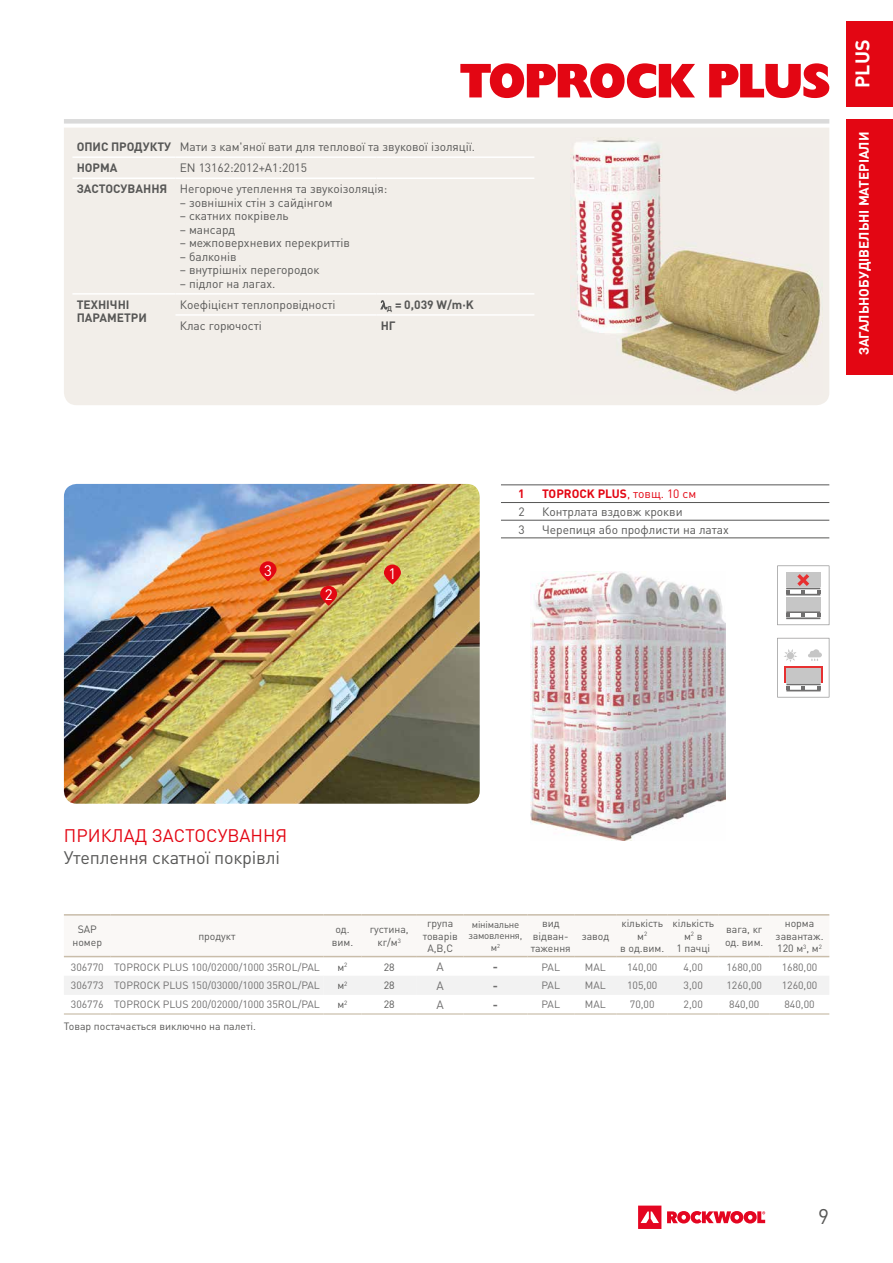
<style>
.page{position:relative;width:893px;height:1263px;background:#fff}
.page>*{position:absolute;margin:0;border:0;box-sizing:border-box;transform-origin:0 0}
.t1{font:21px "DIN Pro";color:#575756}
.t2{font:700 19.5px "DIN Pro";color:#fff}
.t3{font:18px "DIN Pro";letter-spacing:-.01em;color:#575756}
.t4{font:18px "DIN Pro";color:#e30613}
.t5{font:15px "DIN Pro";color:#fff}
.t6{font:700 13.5px "DIN Pro";color:#fff}
.t7{font:12px/21px "DIN Pro";color:#575756}
.t8{font:700 12px/13.5px "DIN Pro";color:#575756}
.t9{font:700 12px "DIN Pro";color:#e30613}
.t10{font:12px "DIN Pro";color:#706f6f}
.t11{font:700 12px "DIN Pro";color:#706f6f}
.t12{font:10.5px "DIN Pro";color:#706f6f}
.t13{font:10.5px/12.6px "DIN Pro";color:#575756;text-align:center}
.t14{font:9.75px/11.7px "DIN Pro";letter-spacing:-.02em;color:#575756;text-align:center}
.s1{font-weight:700}
.s2{font-weight:400}
</style>
<div class="page">
<svg style="left:638px;top:1205px;width:23px;height:24px"></svg>
<svg style="left:667px;top:1211px;width:98px;height:12px"></svg>
<div style="left:64px;top:128px;width:765px;height:277px;background:#f2eee9"></div>
<hr style="left:72px;top:156px;width:103px;height:2px;background:#fff">
<hr style="left:175px;top:156px;width:201px;height:2px;background:#fff">
<hr style="left:376px;top:156px;width:158px;height:2px;background:#fff">
<hr style="left:72px;top:178px;width:103px;height:1px;background:#fff">
<hr style="left:175px;top:178px;width:201px;height:1px;background:#fff">
<hr style="left:376px;top:178px;width:158px;height:1px;background:#fff">
<hr style="left:72px;top:293px;width:103px;height:2px;background:#fff">
<hr style="left:175px;top:293px;width:201px;height:2px;background:#fff">
<hr style="left:376px;top:293px;width:158px;height:2px;background:#fff">
<hr style="left:175px;top:314px;width:201px;height:2px;background:#fff">
<hr style="left:376px;top:314px;width:158px;height:2px;background:#fff">
<hr style="left:501px;top:484px;width:41px;height:1px;background:#575756">
<hr style="left:542px;top:484px;width:287px;height:1px;background:#575756">
<hr style="left:501px;top:502px;width:41px;height:1px;background:#575756">
<hr style="left:542px;top:502px;width:287px;height:1px;background:#575756">
<hr style="left:501px;top:520px;width:41px;height:1px;background:#575756">
<hr style="left:542px;top:520px;width:287px;height:1px;background:#575756">
<hr style="left:501px;top:537px;width:41px;height:1px;background:#575756">
<hr style="left:542px;top:537px;width:287px;height:1px;background:#575756">
<div style="left:64px;top:119px;width:765px;height:5px;background:#dadada"></div>
<img style="left:571px;top:137px;width:252px;height:258px">
<img style="left:64px;top:484px;width:416px;height:320px">
<svg style="left:384px;top:564px;width:17px;height:20px"></svg>
<svg style="left:320px;top:586px;width:17px;height:20px"></svg>
<svg style="left:260px;top:561px;width:17px;height:20px"></svg>
<svg style="left:777px;top:566px;width:52px;height:59px"></svg>
<svg style="left:777px;top:638px;width:52px;height:59px"></svg>
<svg style="left:64px;top:915px;width:765px;height:80px"></svg>
<hr style="left:64px;top:914px;width:47px;height:1px;background:#c9bdaa">
<hr style="left:668px;top:914px;width:51px;height:1px;background:#c9bdaa">
<hr style="left:719px;top:914px;width:51px;height:1px;background:#c9bdaa">
<hr style="left:770px;top:914px;width:59px;height:1px;background:#c9bdaa">
<hr style="left:64px;top:956px;width:47px;height:1px;background:#c9bdaa">
<hr style="left:668px;top:956px;width:51px;height:1px;background:#c9bdaa">
<hr style="left:719px;top:956px;width:51px;height:1px;background:#c9bdaa">
<hr style="left:770px;top:956px;width:59px;height:1px;background:#c9bdaa">
<hr style="left:111px;top:914px;width:212px;height:1px;background:#c9bdaa">
<hr style="left:323px;top:914px;width:39px;height:1px;background:#c9bdaa">
<hr style="left:362px;top:914px;width:55px;height:1px;background:#c9bdaa">
<hr style="left:417px;top:914px;width:47px;height:1px;background:#c9bdaa">
<hr style="left:464px;top:914px;width:63px;height:1px;background:#c9bdaa">
<hr style="left:527px;top:914px;width:47px;height:1px;background:#c9bdaa">
<hr style="left:574px;top:914px;width:43px;height:1px;background:#c9bdaa">
<hr style="left:617px;top:914px;width:51px;height:1px;background:#c9bdaa">
<hr style="left:111px;top:956px;width:212px;height:1px;background:#c9bdaa">
<hr style="left:323px;top:956px;width:39px;height:1px;background:#c9bdaa">
<hr style="left:362px;top:956px;width:55px;height:1px;background:#c9bdaa">
<hr style="left:417px;top:956px;width:47px;height:1px;background:#c9bdaa">
<hr style="left:464px;top:956px;width:63px;height:1px;background:#c9bdaa">
<hr style="left:527px;top:956px;width:47px;height:1px;background:#c9bdaa">
<hr style="left:574px;top:956px;width:43px;height:1px;background:#c9bdaa">
<hr style="left:617px;top:956px;width:51px;height:1px;background:#c9bdaa">
<hr style="left:64px;top:1013px;width:47px;height:2px;background:#d4caba">
<hr style="left:111px;top:1013px;width:212px;height:2px;background:#d4caba">
<hr style="left:323px;top:1013px;width:39px;height:2px;background:#d4caba">
<hr style="left:362px;top:1013px;width:55px;height:2px;background:#d4caba">
<hr style="left:417px;top:1013px;width:47px;height:2px;background:#d4caba">
<hr style="left:464px;top:1013px;width:63px;height:2px;background:#d4caba">
<hr style="left:527px;top:1013px;width:47px;height:2px;background:#d4caba">
<hr style="left:574px;top:1013px;width:43px;height:2px;background:#d4caba">
<hr style="left:617px;top:1013px;width:51px;height:2px;background:#d4caba">
<hr style="left:668px;top:1013px;width:51px;height:2px;background:#d4caba">
<hr style="left:719px;top:1013px;width:51px;height:2px;background:#d4caba">
<hr style="left:770px;top:1013px;width:59px;height:2px;background:#d4caba">
<img style="left:531px;top:571px;width:194px;height:270px">
<svg style="left:460px;top:63px;width:369px;height:35px"></svg>
<div style="left:846px;top:21px;width:47px;height:85px;background:#e30613"></div>
<div style="left:846px;top:119px;width:47px;height:255px;background:#e30613"></div>
<svg style="left:380px;top:300px;width:7px;height:10px"></svg>
<p class="t7" style="left:77px;top:136px;width:400px"><span class="s1">ОПИС ПРОДУКТУ</span> Мати з кам'яної вати для теплової та звукової ізоляції.<br><span class="s1">НОРМА</span></p>
<p class="t7" style="left:77px;top:157px;width:312px;text-indent:103px">EN 13162:2012+A1:2015<br><span class="s1">ЗАСТОСУВАННЯ</span> Негорюче утеплення та звукоізоляція:</p>
<p class="t7" style="left:180px;top:192px;width:154px">– зовнішніх стін з сайдінгом</p>
<p class="t7" style="left:180px;top:205px;width:110px">– скатних покрівель</p>
<p class="t7" style="left:180px;top:219px;width:57px">– мансард</p>
<p class="t7" style="left:180px;top:232px;width:172px">– межповерхневих перекриттів</p>
<p class="t7" style="left:180px;top:246px;width:58px">– балконів</p>
<p class="t7" style="left:180px;top:259px;width:141px">– внутрішніх перегородок</p>
<p class="t7" style="left:180px;top:273px;width:97px">– підлог на лагах.</p>
<p class="t8" style="left:77px;top:297px;width:72px">ТЕХНІЧНІ<br>ПАРАМЕТРИ</p>
<p class="t7" style="left:180px;top:294px;width:157px">Коефіцієнт теплопровідності</p>
<p class="t8" style="left:387px;top:297px;width:88px"><sub>Д</sub> = 0,039 W/m·K</p>
<p class="t7" style="left:180px;top:315px;width:84px">Клас горючості</p>
<p class="t8" style="left:381px;top:319px;width:16px">НГ</p>
<p class="t5" style="left:264px;top:561px;width:9px">3</p>
<p class="t5" style="left:325px;top:585px;width:9px">2</p>
<p class="t5" style="left:388px;top:564px;width:9px">1</p>
<p class="t9" style="left:518px;top:486px;width:8px">1</p>
<p class="t9" style="left:542px;top:486px;width:156px">TOPROCK PLUS<span class="s2">, товщ. 10 см</span></p>
<p class="t7" style="left:518px;top:501px;width:8px">2</p>
<p class="t7" style="left:542px;top:501px;width:142px">Контрлата вздовж крокви</p>
<p class="t7" style="left:518px;top:518px;width:8px">3</p>
<p class="t7" style="left:542px;top:518px;width:188px">Черепиця або профлисти на латах</p>
<h2 class="t2" style="left:849px;top:88px;width:50px;rotate:-90deg">PLUS</h2>
<p class="t6" style="left:855px;top:355px;width:225px;rotate:-90deg">ЗАГАЛЬНОБУДІВЕЛЬНІ МАТЕРІАЛИ</p>
<h3 class="t4" style="left:64px;top:824px;width:225px">ПРИКЛАД ЗАСТОСУВАННЯ</h3>
<h3 class="t3" style="left:64px;top:846px;width:218px">Утеплення скатної покрівлі</h3>
<p class="t13" style="left:72px;top:923px;width:31px">SAP номер</p>
<p class="t13" style="left:198px;top:929px;width:39px">продукт</p>
<p class="t13" style="left:332px;top:923px;width:23px">од. вим.</p>
<p class="t13" style="left:370px;top:923px;width:40px">густина, кг/м<sup>3</sup></p>
<p class="t13" style="left:423px;top:917px;width:37px">група товарів<br>A,В,С</p>
<p class="t14" style="left:469px;top:918px;width:55px">мінімальне замовлення, м<sup>2</sup></p>
<p class="t13" style="left:531px;top:917px;width:42px">вид відван&shy;таження</p>
<p class="t13" style="left:582px;top:929px;width:29px">завод</p>
<p class="t13" style="left:620px;top:917px;width:45px">кількість м<sup>2<br></sup>в од.вим.</p>
<p class="t13" style="left:672px;top:917px;width:43px">кількість м<sup>2</sup> в<br>1 пачці</p>
<p class="t13" style="left:725px;top:923px;width:40px;text-align:left">вага, кг од. вим.</p>
<p class="t13" style="left:776px;top:917px;width:49px">норма завантаж.<br>120 м<sup>3</sup>, м<sup>2</sup></p>
<p class="t12" style="left:71px;top:960px;width:251px">306770 TOPROCK PLUS 100/02000/1000 35ROL/PAL</p>
<p class="t13" style="left:337px;top:960px;width:12px">м<sup>2</sup></p>
<p class="t13" style="left:384px;top:960px;width:12px">28</p>
<p class="t10" style="left:437px;top:959px;width:9px">A</p>
<p class="t11" style="left:493px;top:959px;width:7px">-</p>
<p class="t12" style="left:542px;top:960px;width:20px">PAL</p>
<p class="t12" style="left:585px;top:960px;width:22px">MAL</p>
<p class="t12" style="left:627px;top:960px;width:32px">140,00</p>
<p class="t12" style="left:684px;top:960px;width:21px">4,00</p>
<p class="t12" style="left:726px;top:960px;width:37px">1680,00</p>
<p class="t12" style="left:782px;top:960px;width:37px">1680,00</p>
<p class="t12" style="left:71px;top:979px;width:251px">306773 TOPROCK PLUS 150/03000/1000 35ROL/PAL</p>
<p class="t13" style="left:337px;top:979px;width:12px">м<sup>2</sup></p>
<p class="t13" style="left:384px;top:979px;width:12px">28</p>
<p class="t10" style="left:437px;top:978px;width:9px">A</p>
<p class="t11" style="left:493px;top:977px;width:7px">-</p>
<p class="t12" style="left:542px;top:979px;width:20px">PAL</p>
<p class="t12" style="left:585px;top:979px;width:22px">MAL</p>
<p class="t12" style="left:627px;top:979px;width:32px">105,00</p>
<p class="t12" style="left:684px;top:979px;width:21px">3,00</p>
<p class="t12" style="left:726px;top:979px;width:37px">1260,00</p>
<p class="t12" style="left:782px;top:979px;width:37px">1260,00</p>
<p class="t12" style="left:71px;top:998px;width:251px">306776 TOPROCK PLUS 200/02000/1000 35ROL/PAL</p>
<p class="t13" style="left:337px;top:998px;width:12px">м<sup>2</sup></p>
<p class="t13" style="left:384px;top:998px;width:12px">28</p>
<p class="t10" style="left:437px;top:997px;width:9px">A</p>
<p class="t11" style="left:493px;top:996px;width:7px">-</p>
<p class="t12" style="left:542px;top:998px;width:20px">PAL</p>
<p class="t12" style="left:585px;top:998px;width:22px">MAL</p>
<p class="t12" style="left:630px;top:998px;width:26px">70,00</p>
<p class="t12" style="left:684px;top:998px;width:21px">2,00</p>
<p class="t12" style="left:729px;top:998px;width:32px">840,00</p>
<p class="t12" style="left:784px;top:998px;width:32px">840,00</p>
<p class="t13" style="left:64px;top:1019px;width:194px">Товар постачається виключно на палеті.</p>
<h1 class="t1" style="left:818px;top:1203px;width:12px">9</h1>
</div>
